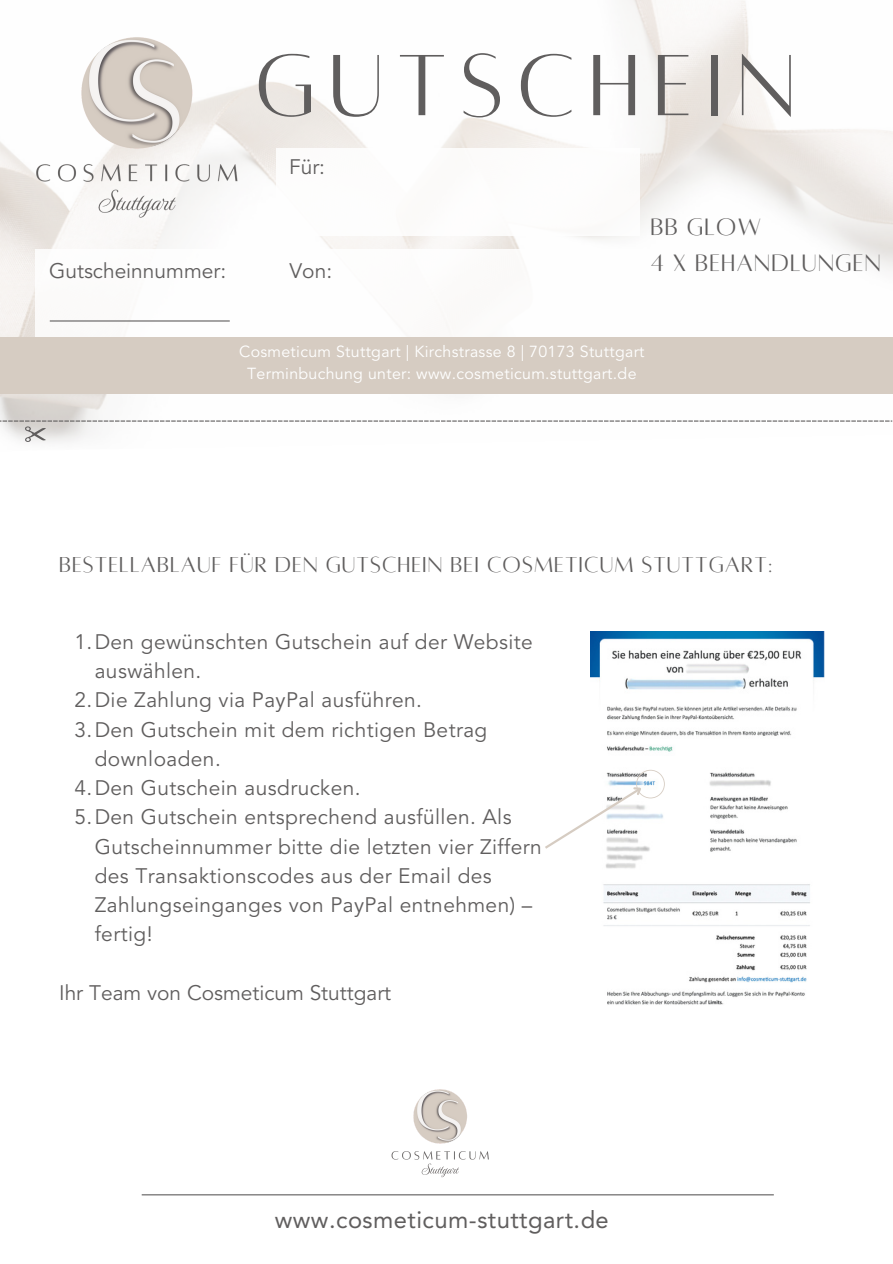
<style>
.page{position:relative;width:893px;height:1264px;background:#fff}
.page>*{position:absolute;margin:0;border:0;box-sizing:border-box;transform-origin:0 0}
.t1{font:95.7px "Alta regular";letter-spacing:.14em;color:#605e5e}
.t2{font:26.25px/36px "Alta regular";letter-spacing:.045em;color:#605e5e}
.t3{font:23.85px "Alta regular";letter-spacing:.045em;color:#605e5e}
.t4{font:23.7px "Avenir LT Std";letter-spacing:.02em;color:#605e5e}
.t5{font:20.85px "Avenir LT Std";letter-spacing:.02em;color:#605e5e}
.t6{font:20.85px "Avenir LT Std";color:#605e5e}
.t7{font:15.9px/21.3px "Avenir LT Std";letter-spacing:.02em;color:#fff;text-align:center}
</style>
<div class="page">
<img style="left:0;top:0;width:892px;height:443px">
<div style="left:276px;top:249px;width:363px;height:88px;background:#fff"></div>
<div style="left:276px;top:148px;width:363px;height:88px;background:#fff"></div>
<img style="left:35px;top:17px;width:208px;height:228px">
<div style="left:0;top:337px;width:892px;height:56px;background:#d6ccc2"></div>
<svg style="left:0;top:420px;width:892px;height:22px"></svg>
<div style="left:35px;top:249px;width:209px;height:88px;background:#fff"></div>
<hr style="left:50px;top:320px;width:180px;height:1px;background:#605e5e">
<hr style="left:142px;top:1194px;width:631px;height:1px;background:#605e5e">
<img style="left:590px;top:632px;width:234px;height:373px">
<svg style="left:545px;top:769px;width:119px;height:81px"></svg>
<img style="left:391px;top:1089px;width:98px;height:89px">
<h1 class="t1" style="left:255px;top:33px;width:542px">GUTSCHEIN</h1>
<p class="t5" style="left:289px;top:158px;width:37px">Für:</p>
<p class="t6" style="left:49px;top:262px;width:178px">Gutscheinnummer:</p>
<p class="t5" style="left:289px;top:262px;width:44px">Von:</p>
<p class="t2" style="left:650px;top:208px;width:232px">BB GLOW<br>4 X BEHANDLUNGEN</p>
<p class="t7" style="left:239px;top:343px;width:407px">Cosmeticum Stuttgart | Kirchstrasse 8 | 70173 Stuttgart<br>Terminbuchung unter: www.cosmeticum.stuttgart.de</p>
<p class="t3" style="left:59px;top:551px;width:714px">BESTELLABLAUF FÜR DEN GUTSCHEIN BEI COSMETICUM STUTTGART:</p>
<p class="t5" style="left:74px;top:633px;width:460px">1.Den gewünschten Gutschein auf der Website</p>
<p class="t5" style="left:95px;top:662px;width:108px">auswählen.</p>
<p class="t5" style="left:74px;top:691px;width:349px">2.Die Zahlung via PayPal ausführen.</p>
<p class="t5" style="left:74px;top:720px;width:414px">3.Den Gutschein mit dem richtigen Betrag</p>
<p class="t5" style="left:95px;top:750px;width:128px">downloaden.</p>
<p class="t5" style="left:74px;top:779px;width:288px">4.Den Gutschein ausdrucken.</p>
<p class="t5" style="left:74px;top:808px;width:438px">5.Den Gutschein entsprechend ausfüllen. Als</p>
<p class="t5" style="left:95px;top:837px;width:448px">Gutscheinnummer bitte die letzten vier Ziffern</p>
<p class="t5" style="left:95px;top:867px;width:398px">des Transaktionscodes aus der Email des</p>
<p class="t5" style="left:95px;top:896px;width:439px">Zahlungseinganges von PayPal entnehmen) –</p>
<p class="t5" style="left:95px;top:925px;width:59px">fertig!</p>
<p class="t6" style="left:59px;top:983px;width:333px">Ihr Team von Cosmeticum Stuttgart</p>
<p class="t4" style="left:275px;top:1209px;width:335px">www.cosmeticum-stuttgart.de</p>
</div>
